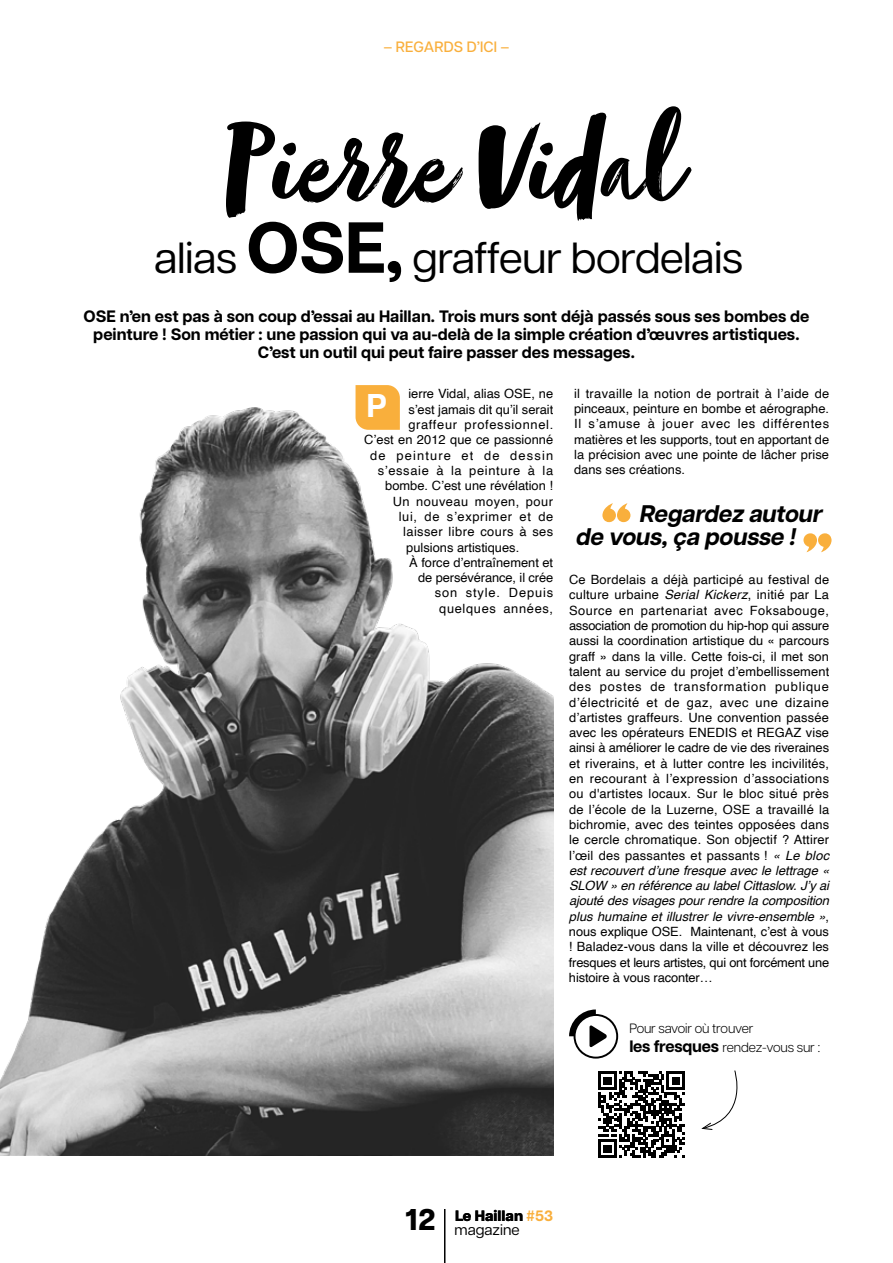
<style>
.page{position:relative;width:893px;height:1263px;background:#fff}
.page>*{position:absolute;margin:0;border:0;box-sizing:border-box;transform-origin:0 0}
.t1{font:129px "Zooja Pro";color:#000}
.t2{font:43.5px "Articulat CF";letter-spacing:-.01em;color:#000}
.t3{font:700 31.95px "Helvetica";color:#fff}
.t4{font:italic 700 24px/22.5px "Articulat CF";color:#000}
.t5{font:700 16.5px/18px "Articulat CF";color:#000;text-align:center}
.t6{font:800 15px/13.8px "Articulat CF";color:#000}
.t7{font:500 15px "Articulat CF";letter-spacing:.01em;color:#f9af3c}
.t8{font:300 13.5px/19.8px "Articulat CF";letter-spacing:-.01em;color:#000}
.t9{font:12.75px/15.3px "Helvetica";letter-spacing:.005em;color:#000;text-align:justify}
.t10{font:12.75px "Helvetica";letter-spacing:.05em;color:#000}
.t11{font:12.75px "Helvetica";letter-spacing:.03em;color:#000}
.t12{font:12.75px "Helvetica";letter-spacing:.09em;color:#000}
.t13{font:12.75px "Helvetica";letter-spacing:.035em;color:#000}
.t14{font:12.75px "Helvetica";letter-spacing:.065em;color:#000}
.s1{font-weight:700;font-size:72px}
.s2{font-style:italic}
.s3{font-weight:700;font-size:16.5px}
.s4{font-weight:700;color:#f9af3c}
.s5{font-weight:400}
</style>
<div class="page">
<img style="left:0;top:385px;width:553px;height:770px">
<svg style="left:602px;top:503px;width:28px;height:19px"></svg>
<svg style="left:803px;top:533px;width:28px;height:19px"></svg>
<svg style="left:701px;top:1070px;width:37px;height:60px"></svg>
<svg style="left:598px;top:1071px;width:87px;height:87px"></svg>
<svg style="left:569px;top:1009px;width:49px;height:49px"></svg>
<hr style="left:444px;top:1209px;width:1px;height:54px;background:#000">
<svg style="left:356px;top:385px;width:44px;height:45px"></svg>
<p class="t7" style="left:383px;top:36px;width:128px">– REGARDS D’ICI –</p>
<h1 class="t1" style="left:223px;top:90px;width:444px">Pierre Vidal</h1>
<h2 class="t2" style="left:154px;top:226px;width:591px">alias <span class="s1">OSE,</span> graffeur bordelais</h2>
<p class="t5" style="left:84px;top:306px;width:727px">OSE n’en est pas à son coup d’essai au Haillan. Trois murs sont déjà passés sous ses bombes de peinture ! Son métier : une passion qui va au-delà de la simple création d’œuvres artistiques.<br>C’est un outil qui peut faire passer des messages.</p>
<h3 class="t3" style="left:366px;top:380px;width:23px">P</h3>
<p class="t9" style="left:408px;top:387px;width:146px">ierre Vidal, alias OSE, ne</p>
<p class="t9" style="left:408px;top:402px;width:146px">s’est jamais dit qu’il serait</p>
<p class="t10" style="left:408px;top:415px;width:146px">graffeur professionnel.</p>
<p class="t9" style="left:364px;top:433px;width:191px">C’est en 2012 que ce passionné</p>
<p class="t12" style="left:370px;top:445px;width:185px">de peinture et de dessin</p>
<p class="t10" style="left:378px;top:461px;width:177px">s’essaie à la peinture à la</p>
<p class="t9" style="left:385px;top:478px;width:169px">bombe. C’est une révélation !</p>
<p class="t13" style="left:393px;top:491px;width:162px">Un nouveau moyen, pour</p>
<p class="t10" style="left:399px;top:507px;width:156px">lui, de s’exprimer et de</p>
<p class="t11" style="left:403px;top:522px;width:151px">laisser libre cours à ses</p>
<p class="t9" style="left:406px;top:540px;width:115px">pulsions artistiques.</p>
<p class="t9" style="left:409px;top:555px;width:145px">À force d’entraînement et</p>
<p class="t9" style="left:418px;top:570px;width:137px">de persévérance, il crée</p>
<p class="t14" style="left:435px;top:583px;width:120px">son style. Depuis</p>
<p class="t10" style="left:439px;top:598px;width:115px">quelques années,</p>
<p class="t9" style="left:574px;top:386px;width:257px">il travaille la notion de portrait à l’aide de pinceaux, peinture en bombe et aérographe.<br>Il s’amuse à jouer avec les différentes matières et les supports, tout en apportant de la précision avec une pointe de lâcher prise dans ses créations.</p>
<h3 class="t4" style="left:575px;top:502px;width:254px;text-indent:63px">Regardez autour de vous,ça pousse !</h3>
<p class="t9" style="left:569px;top:572px;width:262px">Ce Bordelais a déjà participé au festival de culture urbaine <span class="s2">Serial Kickerz</span>, initié par La Source en partenariat avec Foksabouge, association de promotion du hip-hop qui assure aussi la coordination artistique du « parcours graff » dans la ville. Cette fois-ci, il met son talent au service du projet d’embellissement des postes de transformation publique d’électricité et de gaz, avec une dizaine d’artistes graffeurs. Une convention passée avec les opérateurs ENEDIS et REGAZ vise ainsi à améliorer le cadre de vie des riveraines et riverains, et à lutter contre les incivilités, en recourant à l’expression d’associations ou d'artistes locaux. Sur le bloc situé près de l’école de la Luzerne, OSE a travaillé la bichromie, avec des teintes opposées dans le cercle chromatique. Son objectif ? Attirer l’œil des passantes et passants ! <span class="s2">« Le bloc est recouvert d’une fresque avec le lettrage « SLOW » en référence au label Cittaslow. J’y ai ajouté des visages pour rendre la composition plus humaine et illustrer le vivre-ensemble »</span>, nous explique OSE. Maintenant, c’est à vous ! Baladez-vous dans la ville et découvrez les fresques et leurs artistes, qui ont forcément une histoire à vous raconter…</p>
<p class="t8" style="left:629px;top:1017px;width:192px">Pour savoir où trouver<br><span class="s3">les fresques</span> rendez-vous sur :</p>
<p class="t6" style="left:405px;top:1208px;width:149px;text-indent:50px">Le Haillan <span class="s4">#53<br></span><sup>12</sup> <span class="s5">magazine</span></p>
</div>
